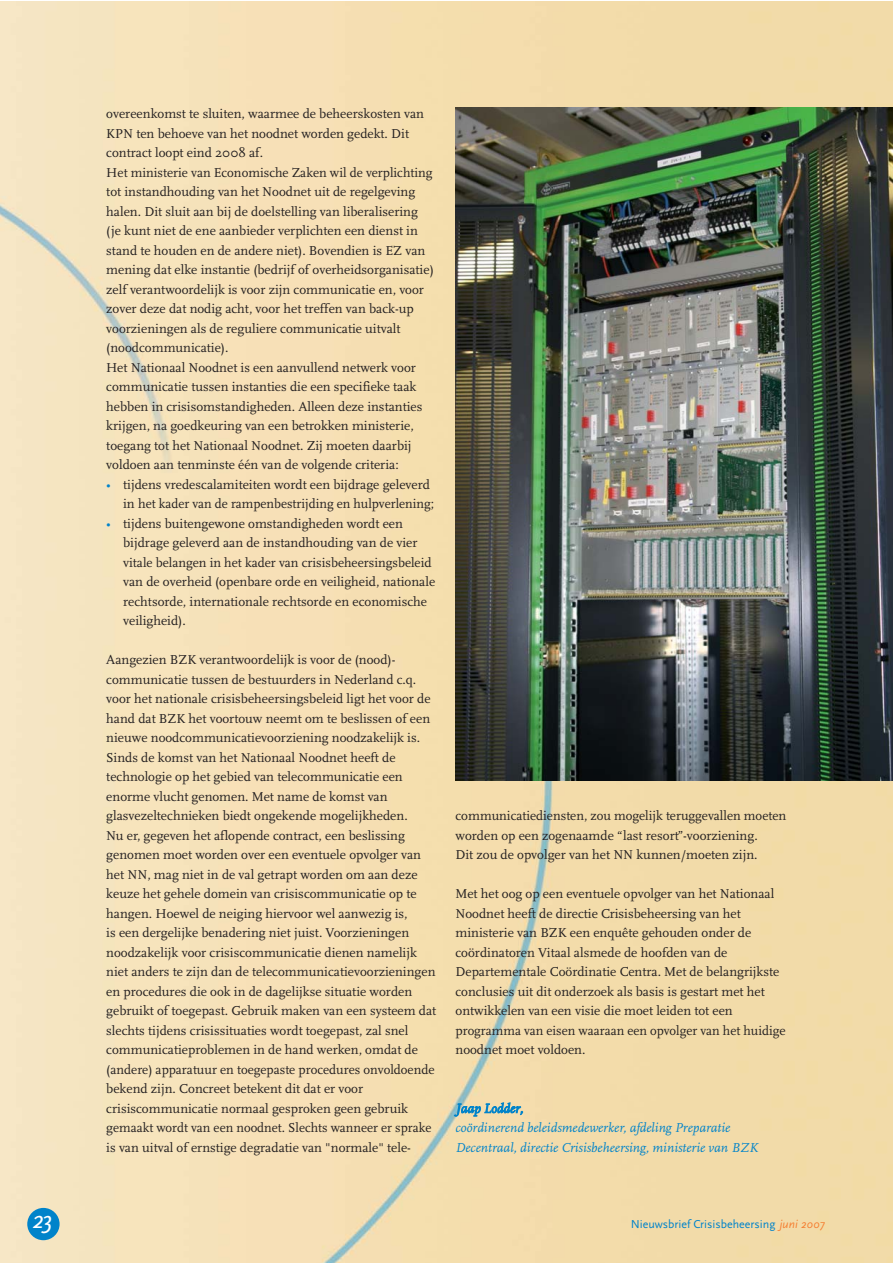
<style>
.page{position:relative;width:893px;height:1263px;background:#fff}
.page>*{position:absolute;margin:0;border:0;box-sizing:border-box;transform-origin:0 0}
.t1{font:italic 25.35px "Scala Sans";color:#fff}
.t2{font:13.5px/19.5px "Scala";color:#231f20}
.t3{font:italic 13.5px/19.6px "Scala";color:#0083ca}
.t4{font:12px "Scala Sans";color:#0083ca}
.s1{color:#0083ca}
.s2{font-style:italic;color:#f57f32}
</style>
<div class="page">
<img style="left:0;top:1px;width:893px;height:1262px">
<div style="left:27px;top:1208px;width:33px;height:32px;background:#0083ca;border-radius:50%"></div>
<img style="left:455px;top:108px;width:438px;height:673px">
<h1 class="t1" style="left:32px;top:1208px;width:21px">23</h1>
<p class="t2" style="left:106px;top:105px;width:329px">overeenkomst te sluiten, waarmee de beheerskosten van KPN ten behoeve van het noodnet worden gedekt. Dit contract loopt eind 2008 af.<br>Het ministerie van Economische Zaken wil de verplichting tot instandhouding van het Noodnet uit de regelgeving halen. Dit sluit aan bij de doelstelling van liberalisering (je kunt niet de ene aanbieder verplichten een dienst in stand te houden en de andere niet). Bovendien is EZ van mening dat elke instantie (bedrijf of overheidsorganisatie) zelf verantwoordelijk is voor zijn communicatie en, voor zover deze dat nodig acht, voor het treffen van back-up voorzieningen als de reguliere communicatie uitvalt (noodcommunicatie).<br>Het Nationaal Noodnet is een aanvullend netwerk voor communicatie tussen instanties die een specifieke taak hebben in crisisomstandigheden. Alleen deze instanties krijgen, na goedkeuring van een betrokken ministerie, toegang tot het Nationaal Noodnet. Zij moeten daarbij voldoen aan tenminste één van de volgende criteria:</p>
<p class="t2" style="left:106px;top:475px;width:329px;text-align:right"><span class="s1">•</span> tijdens vredescalamiteiten wordt een bijdrage geleverd in het kader van de rampenbestrijding en hulpverlening;</p>
<p class="t2" style="left:123px;top:514px;width:314px;text-indent:-17px"><span class="s1">•</span> tijdens buitengewone omstandigheden wordt een bijdrage geleverd aan de instandhouding van de vier vitale belangen in het kader van crisisbeheersingsbeleid van de overheid (openbare orde en veiligheid, nationale rechtsorde, internationale rechtsorde en economische veiligheid).</p>
<p class="t2" style="left:106px;top:651px;width:332px">Aangezien BZK verantwoordelijk is voor de (nood)- communicatie tussen de bestuurders in Nederland c.q. voor het nationale crisisbeheersingsbeleid ligt het voor de hand dat BZK het voortouw neemt om te beslissen of een nieuwe noodcommunicatievoorziening noodzakelijk is.<br>Sinds de komst van het Nationaal Noodnet heeft de technologie op het gebied van telecommunicatie een enorme vlucht genomen. Met name de komst van glasvezeltechnieken biedt ongekende mogelijkheden.<br>Nu er, gegeven het aflopende contract, een beslissing genomen moet worden over een eventuele opvolger van het NN, mag niet in de val getrapt worden om aan deze keuze het gehele domein van crisiscommunicatie op te hangen. Hoewel de neiging hiervoor wel aanwezig is,<br>is een dergelijke benadering niet juist. Voorzieningen noodzakelijk voor crisiscommunicatie dienen namelijk niet anders te zijn dan de telecommunicatievoorzieningen en procedures die ook in de dagelijkse situatie worden gebruikt of toegepast. Gebruik maken van een systeem dat slechts tijdens crisissituaties wordt toegepast, zal snel communicatieproblemen in de hand werken, omdat de (andere) apparatuur en toegepaste procedures onvoldoende bekend zijn. Concreet betekent dit dat er voor crisiscommunicatie normaal gesproken geen gebruik gemaakt wordt van een noodnet. Slechts wanneer er sprake is van uitval of ernstige degradatie van "normale" tele-</p>
<p class="t2" style="left:455px;top:807px;width:332px">communicatiediensten, zou mogelijk teruggevallen moeten worden op een zogenaamde “last resort”-voorziening.<br>Dit zou de opvolger van het NN kunnen/moeten zijn.</p>
<p class="t2" style="left:455px;top:885px;width:332px">Met het oog op een eventuele opvolger van het Nationaal Noodnet heeft de directie Crisisbeheersing van het ministerie van BZK een enquête gehouden onder de coördinatoren Vitaal alsmede de hoofden van de Departementale Coördinatie Centra. Met de belangrijkste conclusies uit dit onderzoek als basis is gestart met het ontwikkelen van een visie die moet leiden tot een programma van eisen waaraan een opvolger van het huidige noodnet moet voldoen.</p>
<p class="t3" style="left:455px;top:1099px;width:304px">Jaap Lodder,<br>coördinerend beleidsmedewerker, afdeling Preparatie<br>Decentraal, directie Crisisbeheersing, ministerie van BZK</p>
<p class="t4" style="left:631px;top:1218px;width:196px">Nieuwsbrief Crisisbeheersing <span class="s2">juni 2007</span></p>
</div>
